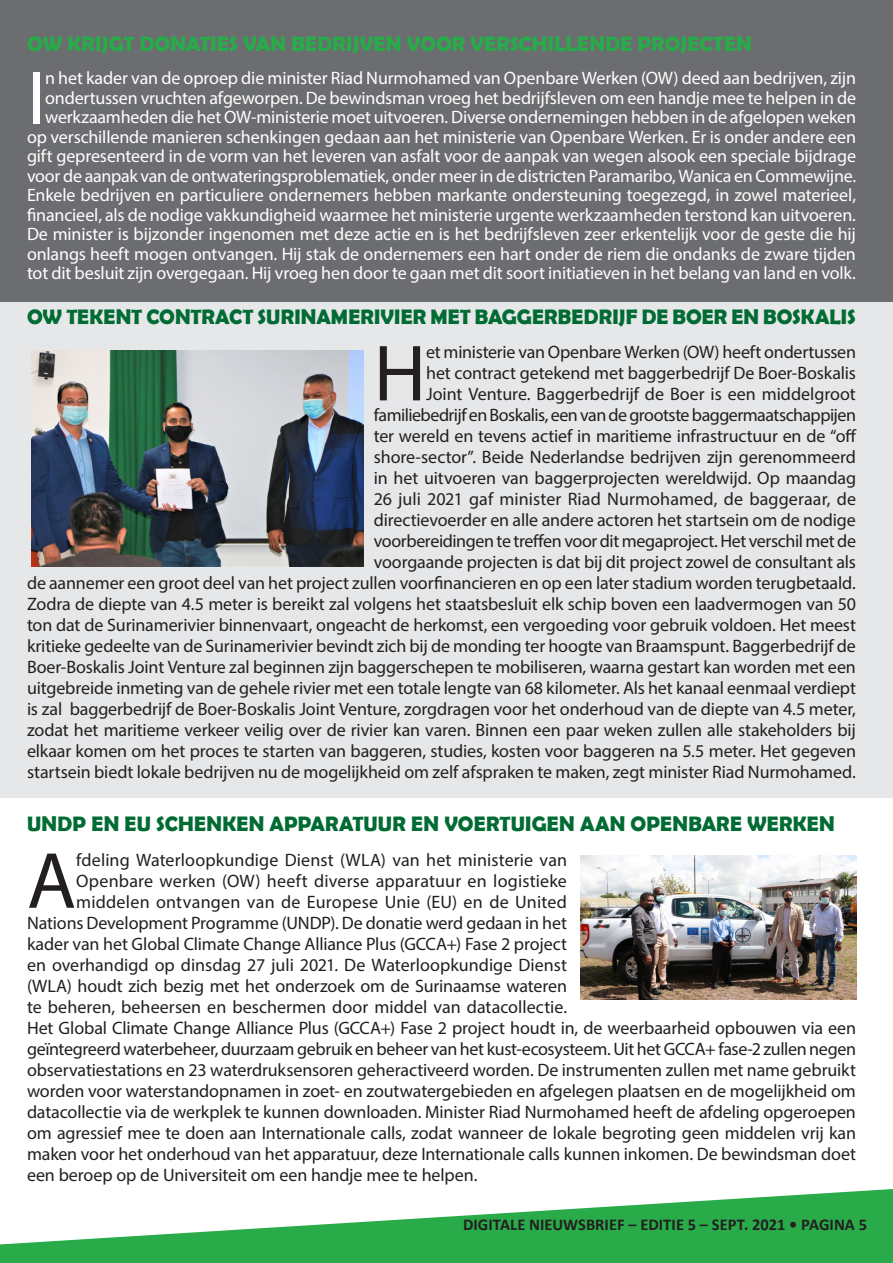
<style>
.page{position:relative;width:893px;height:1263px;background:#fff}
.page>*{position:absolute;margin:0;border:0;box-sizing:border-box;transform-origin:0 0}
.MainText{font:80.25px "Myriad Pro";color:#231f20}
.MainText-2{font:75.9px "Myriad Pro";color:#fff}
.MainText-3{font:700 21px "Berlin Sans FB Demi";letter-spacing:.01em;color:#006b33}
.MainText-4{font:700 21px "Berlin Sans FB Demi";letter-spacing:.005em;color:#29ab4a}
.MainText-5{font:18px/21px "Myriad Pro";letter-spacing:-.005em;color:#231f20;text-align:right}
.MainText-6{font:18px/19.5px "Myriad Pro";letter-spacing:-.01em;color:#fff;text-align:right}
.MainText-7{font:18px "Myriad Pro";letter-spacing:.015em;color:#231f20}
.Volume_IssueNo{font:700 16.5px "Calibri";letter-spacing:.005em;color:#231f20}
</style>
<div class="page">
<div style="left:0;top:0;width:893px;height:303px;background:#6c6d70"></div>
<div style="left:0;top:303px;width:893px;height:495px;background:#e6e7e9"></div>
<svg style="left:0;top:1189px;width:893px;height:74px;fill:#29ab4a"></svg>
<img style="left:32px;top:350px;width:331px;height:216px">
<img style="left:580px;top:856px;width:276px;height:144px">
<p class="MainText-4" style="left:27px;top:32px;width:726px">OW KRIJGT DONATIES VAN BEDRIJVEN VOOR VERSCHILLENDE PROJECTEN</p>
<p class="MainText-2" style="left:27px;top:51px;width:20px">I</p>
<p class="MainText-6" style="left:27px;top:68px;width:831px">n het kader van de oproep die minister Riad Nurmohamed van Openbare Werken (OW) deed aan bedrijven, zijn ondertussen vruchten afgeworpen. De bewindsman vroeg het bedrijfsleven om een handje mee te helpen in de werkzaamheden die het OW-ministerie moet uitvoeren. Diverse ondernemingen hebben in de afgelopen weken op verschillende manieren schenkingen gedaan aan het ministerie van Openbare Werken. Er is onder andere een gift gepresenteerd in de vorm van het leveren van asfalt voor de aanpak van wegen alsook een speciale bijdrage voor de aanpak van de ontwateringsproblematiek, onder meer in de districten Paramaribo, Wanica en Commewijne.<br>Enkele bedrijven en particuliere ondernemers hebben markante ondersteuning toegezegd, in zowel materieel, financieel, als de nodige vakkundigheid waarmee het ministerie urgente werkzaamheden terstond kan uitvoeren.<br>De minister is bijzonder ingenomen met deze actie en is het bedrijfsleven zeer erkentelijk voor de geste die hij onlangs heeft mogen ontvangen. Hij stak de ondernemers een hart onder de riem die ondanks de zware tijden tot dit besluit zijn overgegaan. Hij vroeg hen door te gaan met dit soort initiatieven in het belang van land en volk.</p>
<p class="MainText-3" style="left:27px;top:304px;width:830px">OW TEKENT CONTRACT SURINAMERIVIER MET BAGGERBEDRIJF DE BOER EN BOSKALIS</p>
<p class="MainText" style="left:374px;top:324px;width:54px">H</p>
<p class="MainText-5" style="left:27px;top:342px;width:831px">et ministerie van Openbare Werken (OW) heeft ondertussen<br>het contract getekend met baggerbedrijf De Boer-Boskalis<br>Joint Venture. Baggerbedrijf de Boer is een middelgroot<br>familiebedrijf en Boskalis, een van de grootste baggermaatschappijen<br>ter wereld en tevens actief in maritieme infrastructuur en de “off<br>shore-sector”. Beide Nederlandse bedrijven zijn gerenommeerd<br>in het uitvoeren van baggerprojecten wereldwijd. Op maandag<br>26 juli 2021 gaf minister Riad Nurmohamed, de baggeraar, de<br>directievoerder en alle andere actoren het startsein om de nodige<br>voorbereidingen te treffen voor dit megaproject. Het verschil met de<br>voorgaande projecten is dat bij dit project zowel de consultant als<br>de aannemer een groot deel van het project zullen voorfinancieren en op een later stadium worden terugbetaald.<br>Zodra de diepte van 4.5 meter is bereikt zal volgens het staatsbesluit elk schip boven een laadvermogen van 50 ton dat de Surinamerivier binnenvaart, ongeacht de herkomst, een vergoeding voor gebruik voldoen. Het meest kritieke gedeelte van de Surinamerivier bevindt zich bij de monding ter hoogte van Braamspunt. Baggerbedrijf de Boer-Boskalis Joint Venture zal beginnen zijn baggerschepen te mobiliseren, waarna gestart kan worden met een uitgebreide inmeting van de gehele rivier met een totale lengte van 68 kilometer. Als het kanaal eenmaal verdiept is zal baggerbedrijf de Boer-Boskalis Joint Venture, zorgdragen voor het onderhoud van de diepte van 4.5 meter, zodat het maritieme verkeer veilig over de rivier kan varen. Binnen een paar weken zullen alle stakeholders bij elkaar komen om het proces te starten van baggeren, studies, kosten voor baggeren na 5.5 meter. Het gegeven startsein biedt lokale bedrijven nu de mogelijkheid om zelf afspraken te maken, zegt minister Riad Nurmohamed.</p>
<p class="MainText-3" style="left:27px;top:812px;width:809px">UNDP EN EU SCHENKEN APPARATUUR EN VOERTUIGEN AAN OPENBARE WERKEN</p>
<p class="MainText" style="left:27px;top:831px;width:51px">A</p>
<p class="MainText-5" style="left:76px;top:849px;width:492px">fdeling Waterloopkundige Dienst (WLA) van het ministerie van</p>
<p class="MainText-5" style="left:76px;top:870px;width:492px">Openbare werken (OW) heeft diverse apparatuur en logistieke</p>
<p class="MainText-7" style="left:76px;top:891px;width:492px">middelen ontvangen van de Europese Unie (EU) en de United</p>
<p class="MainText-5" style="left:27px;top:912px;width:542px">Nations Development Programme (UNDP). De donatie werd gedaan in het</p>
<p class="MainText-5" style="left:27px;top:933px;width:541px">kader van het Global Climate Change Alliance Plus (GCCA+) Fase 2 project</p>
<p class="MainText-5" style="left:27px;top:954px;width:541px">en overhandigd op dinsdag 27 juli 2021. De Waterloopkundige Dienst</p>
<p class="MainText-5" style="left:27px;top:975px;width:542px">(WLA) houdt zich bezig met het onderzoek om de Surinaamse wateren</p>
<p class="MainText-5" style="left:27px;top:996px;width:542px">te beheren, beheersen en beschermen door middel van datacollectie.</p>
<p class="MainText-5" style="left:27px;top:1017px;width:831px">Het Global Climate Change Alliance Plus (GCCA+) Fase 2 project houdt in, de weerbaarheid opbouwen via een</p>
<p class="MainText-5" style="left:27px;top:1038px;width:831px">geïntegreerd waterbeheer, duurzaam gebruik en beheer van het kust-ecosysteem. Uit het GCCA+ fase-2 zullen negen</p>
<p class="MainText-5" style="left:27px;top:1059px;width:830px">observatiestations en 23 waterdruksensoren geheractiveerd worden. De instrumenten zullen met name gebruikt</p>
<p class="MainText-5" style="left:27px;top:1080px;width:830px">worden voor waterstandopnamen in zoet- en zoutwatergebieden en afgelegen plaatsen en de mogelijkheid om</p>
<p class="MainText-5" style="left:27px;top:1101px;width:830px">datacollectie via de werkplek te kunnen downloaden. Minister Riad Nurmohamed heeft de afdeling opgeroepen</p>
<p class="MainText-5" style="left:27px;top:1122px;width:831px">om agressief mee te doen aan Internationale calls, zodat wanneer de lokale begroting geen middelen vrij kan</p>
<p class="MainText-5" style="left:27px;top:1143px;width:830px">maken voor het onderhoud van het apparatuur, deze Internationale calls kunnen inkomen. De bewindsman doet</p>
<p class="MainText-5" style="left:27px;top:1164px;width:452px">een beroep op de Universiteit om een handje mee te helpen.</p>
<p class="Volume_IssueNo" style="left:463px;top:1213px;width:406px">DIGITALE NIEUWSBRIEF – EDITIE 5 – SEPT. 2021 • PAGINA 5</p>
</div>
